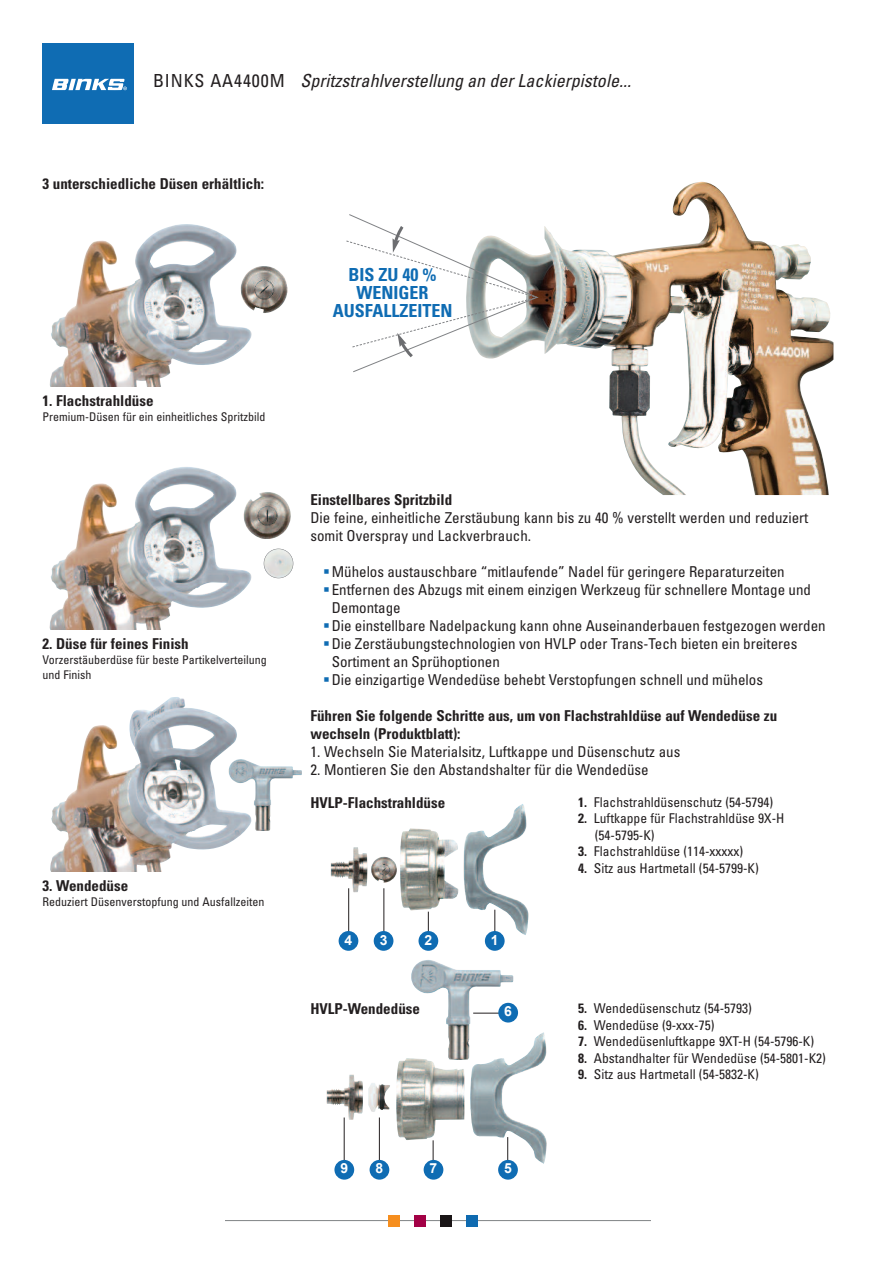
<style>
.page{position:relative;width:893px;height:1263px;background:#fff}
.page>*{position:absolute;margin:0;border:0;box-sizing:border-box;transform-origin:0 0}
.t1{font:italic condensed 18px "Univers";letter-spacing:.005em;color:#231f20}
.t2{font:700 condensed 18px/18px "Univers";color:#0f6cb3;text-align:center}
.t3{font:condensed 15px/18px "Univers";color:#231f20}
.t4{font:700 condensed 15px/18px "Univers";color:#231f20}
.t5{font:700 13.95px "Arial";color:#fff}
.t6{font:condensed 13.5px/16.5px "Univers";color:#231f20}
.t7{font:condensed 12px/15px "Univers";color:#231f20}
.s1{font-style:normal}
.s2{color:#0f6cb3}
.s3{font-weight:700}
</style>
<div class="page">
<hr style="left:225px;top:1220px;width:426px;height:1px;background:#808385">
<div style="left:389px;top:1215px;width:11px;height:11px;background:#f68e1e"></div>
<div style="left:414px;top:1215px;width:12px;height:11px;background:#a30146"></div>
<div style="left:440px;top:1215px;width:11px;height:11px;background:#1a1516"></div>
<div style="left:466px;top:1215px;width:11px;height:11px;background:#0e6ab0"></div>
<div style="left:43px;top:43px;width:91px;height:80px;background:#0f6cb3"></div>
<svg style="left:52px;top:79px;width:75px;height:11px"></svg>
<img style="left:540px;top:182px;width:293px;height:313px">
<svg style="left:346px;top:214px;width:194px;height:159px"></svg>
<img style="left:50px;top:224px;width:202px;height:163px">
<img style="left:463px;top:804px;width:65px;height:131px">
<img style="left:49px;top:467px;width:202px;height:162px">
<img style="left:50px;top:697px;width:195px;height:175px">
<img style="left:400px;top:828px;width:58px;height:83px">
<img style="left:371px;top:856px;width:26px;height:27px">
<img style="left:331px;top:847px;width:37px;height:45px">
<img style="left:470px;top:1032px;width:77px;height:132px">
<img style="left:396px;top:1058px;width:69px;height:82px">
<img style="left:368px;top:1083px;width:22px;height:29px">
<img style="left:327px;top:1074px;width:36px;height:46px">
<img style="left:411px;top:960px;width:102px;height:100px">
<hr style="left:344px;top:1117px;width:1px;height:49px;background:#231f20">
<hr style="left:348px;top:888px;width:1px;height:49px;background:#231f20">
<hr style="left:384px;top:888px;width:1px;height:49px;background:#231f20">
<svg style="left:428px;top:912px;width:1px;height:19px"></svg>
<svg style="left:495px;top:910px;width:1px;height:21px"></svg>
<hr style="left:379px;top:1117px;width:1px;height:49px;background:#231f20">
<svg style="left:433px;top:1140px;width:1px;height:20px"></svg>
<svg style="left:507px;top:1137px;width:1px;height:23px"></svg>
<svg style="left:473px;top:1013px;width:25px;height:1px"></svg>
<div style="left:339px;top:931px;width:19px;height:20px;background:#0f6cb3;border-radius:50%"></div>
<div style="left:374px;top:931px;width:19px;height:20px;background:#0f6cb3;border-radius:50%"></div>
<div style="left:418px;top:931px;width:20px;height:20px;background:#0f6cb3;border-radius:50%"></div>
<div style="left:485px;top:931px;width:20px;height:20px;background:#0f6cb3;border-radius:50%"></div>
<div style="left:334px;top:1160px;width:20px;height:19px;background:#0f6cb3;border-radius:50%"></div>
<div style="left:370px;top:1160px;width:19px;height:19px;background:#0f6cb3;border-radius:50%"></div>
<div style="left:424px;top:1160px;width:19px;height:19px;background:#0f6cb3;border-radius:50%"></div>
<div style="left:498px;top:1160px;width:20px;height:19px;background:#0f6cb3;border-radius:50%"></div>
<div style="left:498px;top:1003px;width:20px;height:19px;background:#0f6cb3;border-radius:50%"></div>
<img style="left:228px;top:759px;width:74px;height:72px">
<img style="left:240px;top:265px;width:48px;height:48px">
<img style="left:243px;top:491px;width:48px;height:48px">
<img style="left:264px;top:549px;width:29px;height:29px;border-radius:15px">
<div style="left:264px;top:549px;width:29px;height:29px;border:1px solid #808285;border-radius:15px"></div>
<p class="t1" style="left:153px;top:74px;width:479px"><span class="s1">BINKS AA4400M</span> Spritzstrahlverstellung an der Lackierpistole...</p>
<p class="t4" style="left:43px;top:176px;width:223px">3 unterschiedliche Düsen erhältlich:</p>
<p class="t4" style="left:43px;top:393px;width:113px">1. Flachstrahldüse</p>
<p class="t7" style="left:43px;top:410px;width:224px">Premium-Düsen für ein einheitliches Spritzbild</p>
<p class="t4" style="left:43px;top:636px;width:148px">2. Düse für feines Finish</p>
<p class="t7" style="left:43px;top:653px;width:226px">Vorzerstäuberdüse für beste Partikelverteilung und Finish</p>
<p class="t4" style="left:43px;top:878px;width:87px">3. Wendedüse</p>
<p class="t7" style="left:43px;top:895px;width:223px">Reduziert Düsenverstopfung und Ausfallzeiten</p>
<p class="t2" style="left:333px;top:267px;width:121px">BIS ZU 40 %<br>WENIGER<br>AUSFALLZEITEN</p>
<p class="t4" style="left:310px;top:492px;width:143px">Einstellbares Spritzbild</p>
<p class="t3" style="left:310px;top:510px;width:499px">Die feine, einheitliche Zerstäubung kann bis zu 40 % verstellt werden und reduziert somit Overspray und Lackverbrauch.</p>
<p class="t3" style="left:323px;top:564px;width:463px"><span class="s2">▪</span>Mühelos austauschbare “mitlaufende” Nadel für geringere Reparaturzeiten</p>
<p class="t3" style="left:332px;top:582px;width:481px;text-indent:-9px"><span class="s2">▪</span>Entfernen des Abzugs mit einem einzigen Werkzeug für schnellere Montage und<br>Demontage</p>
<p class="t3" style="left:323px;top:618px;width:504px"><span class="s2">▪</span>Die einstellbare Nadelpackung kann ohne Auseinanderbauen festgezogen werden</p>
<p class="t3" style="left:332px;top:636px;width:467px;text-indent:-9px"><span class="s2">▪</span>Die Zerstäubungstechnologien von HVLP oder Trans-Tech bieten ein breiteres<br>Sortiment an Sprühoptionen</p>
<p class="t3" style="left:323px;top:672px;width:441px"><span class="s2">▪</span>Die einzigartige Wendedüse behebt Verstopfungen schnell und mühelos</p>
<p class="t4" style="left:310px;top:708px;width:468px">Führen Sie folgende Schritte aus, um von Flachstrahldüse auf Wendedüse zu wechseln (Produktblatt):</p>
<p class="t3" style="left:310px;top:744px;width:371px">1. Wechseln Sie Materialsitz, Luftkappe und Düsenschutz aus</p>
<p class="t3" style="left:310px;top:762px;width:340px">2. Montieren Sie den Abstandshalter für die Wendedüse</p>
<p class="t4" style="left:310px;top:795px;width:136px">HVLP-Flachstrahldüse</p>
<p class="t5" style="left:345px;top:932px;width:9px">4</p>
<p class="t5" style="left:380px;top:932px;width:9px">3</p>
<p class="t5" style="left:424px;top:932px;width:9px">2</p>
<p class="t5" style="left:491px;top:932px;width:9px">1</p>
<p class="t4" style="left:310px;top:1001px;width:111px">HVLP-Wendedüse</p>
<p class="t5" style="left:504px;top:1004px;width:9px">6</p>
<p class="t5" style="left:340px;top:1161px;width:9px">9</p>
<p class="t5" style="left:376px;top:1161px;width:9px">8</p>
<p class="t5" style="left:430px;top:1161px;width:9px">7</p>
<p class="t5" style="left:504px;top:1161px;width:9px">5</p>
<p class="t6" style="left:578px;top:795px;width:197px"><span class="s3">1.</span> Flachstrahldüsenschutz (54-5794)</p>
<p class="t6" style="left:595px;top:811px;width:191px;text-indent:-16px"><span class="s3">2.</span> Luftkappe für Flachstrahldüse 9X-H (54-5795-K)</p>
<p class="t6" style="left:578px;top:844px;width:167px"><span class="s3">3.</span> Flachstrahldüse (114-xxxxx)</p>
<p class="t6" style="left:578px;top:861px;width:182px"><span class="s3">4.</span> Sitz aus Hartmetall (54-5799-K)</p>
<p class="t6" style="left:578px;top:1001px;width:175px"><span class="s3">5.</span> Wendedüsenschutz (54-5793)</p>
<p class="t6" style="left:578px;top:1018px;width:138px"><span class="s3">6.</span> Wendedüse (9-xxx-75)</p>
<p class="t6" style="left:578px;top:1034px;width:237px"><span class="s3">7.</span> Wendedüsenluftkappe 9XT-H (54-5796-K)</p>
<p class="t6" style="left:578px;top:1051px;width:249px"><span class="s3">8.</span> Abstandhalter für Wendedüse (54-5801-K2)</p>
<p class="t6" style="left:578px;top:1067px;width:182px"><span class="s3">9.</span> Sitz aus Hartmetall (54-5832-K)</p>
</div>
